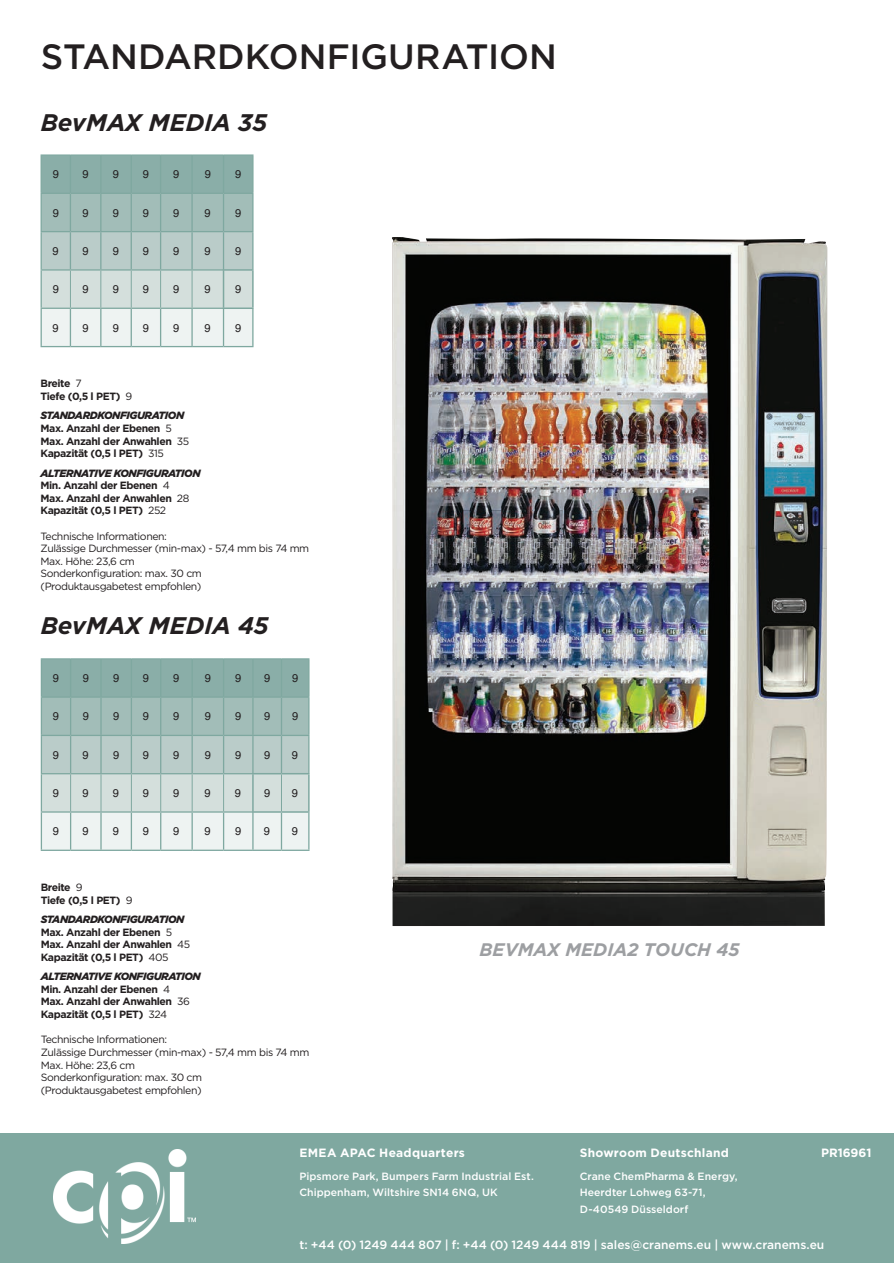
<style>
.page{position:relative;width:894px;height:1263px;background:#fff}
.page>*{position:absolute;margin:0;border:0;box-sizing:border-box;transform-origin:0 0}
.t1{font:500 35.1px "Gotham";letter-spacing:-.005em;color:#231f20}
.t2{font:italic 700 24px "Gotham";color:#231f20}
.t3{font:italic 700 18.15px "Gotham";color:#9d9fa2}
.t4{font:500 12px "Gotham";color:#fff}
.t5{font:700 12px "Gotham";letter-spacing:.02em;color:#fff}
.t6{font:700 12px "Gotham";color:#fff}
.t7{font:11.25px "Helvetica";color:#231f20}
.t8{font:700 10.5px "Gotham";letter-spacing:-.04em;color:#231f20}
.t9{font:10.5px "Gotham";letter-spacing:-.04em;color:#231f20}
.t10{font:500 10.5px/16.5px "Gotham";letter-spacing:.005em;color:#fff}
.t11{font:italic 900 10.5px "Gotham";letter-spacing:-.04em;color:#231f20}
.s1{font-weight:400}
</style>
<div class="page">
<div style="left:0;top:1133px;width:893px;height:130px;background:#7fa8a0"></div>
<hr style="left:41px;top:849px;width:30px;height:2px;background:#7fa8a0">
<hr style="left:71px;top:849px;width:30px;height:2px;background:#7fa8a0">
<hr style="left:101px;top:849px;width:30px;height:2px;background:#7fa8a0">
<hr style="left:131px;top:849px;width:30px;height:2px;background:#7fa8a0">
<hr style="left:161px;top:849px;width:31px;height:2px;background:#7fa8a0">
<hr style="left:192px;top:849px;width:31px;height:2px;background:#7fa8a0">
<hr style="left:223px;top:849px;width:30px;height:2px;background:#7fa8a0">
<hr style="left:253px;top:849px;width:28px;height:2px;background:#7fa8a0">
<hr style="left:281px;top:849px;width:28px;height:2px;background:#7fa8a0">
<svg style="left:41px;top:658px;width:268px;height:192px;background:#b6cbc7"></svg>
<hr style="left:40px;top:154px;width:30px;height:1px;background:#7fa8a0">
<hr style="left:40px;top:155px;width:2px;height:38px;background:#7fa8a0">
<hr style="left:40px;top:193px;width:30px;height:1px;background:#7fa8a0">
<hr style="left:40px;top:194px;width:2px;height:37px;background:#7fa8a0">
<hr style="left:40px;top:231px;width:30px;height:1px;background:#7fa8a0">
<hr style="left:40px;top:232px;width:2px;height:37px;background:#7fa8a0">
<hr style="left:40px;top:269px;width:30px;height:1px;background:#7fa8a0">
<hr style="left:40px;top:270px;width:2px;height:37px;background:#7fa8a0">
<hr style="left:40px;top:307px;width:30px;height:2px;background:#7fa8a0">
<hr style="left:40px;top:309px;width:2px;height:37px;background:#7fa8a0">
<hr style="left:40px;top:346px;width:30px;height:1px;background:#7fa8a0">
<svg style="left:41px;top:154px;width:212px;height:193px;background:#b7ccc8"></svg>
<hr style="left:160px;top:346px;width:32px;height:1px;background:#7fa8a0">
<hr style="left:192px;top:346px;width:31px;height:1px;background:#7fa8a0">
<hr style="left:223px;top:346px;width:30px;height:1px;background:#7fa8a0">
<hr style="left:223px;top:269px;width:30px;height:2px;background:#7fa8a0">
<hr style="left:223px;top:271px;width:1px;height:36px;background:#7fa8a0">
<hr style="left:252px;top:271px;width:1px;height:36px;background:#7fa8a0">
<hr style="left:223px;top:307px;width:30px;height:2px;background:#7fa8a0">
<img style="left:392px;top:237px;width:435px;height:689px">
<img style="left:53px;top:1149px;width:143px;height:94px">
<p class="t1" style="left:41px;top:36px;width:517px">STANDARDKONFIGURATION</p>
<p class="t2" style="left:41px;top:106px;width:228px">BevMAX MEDIA 35</p>
<p class="t7" style="left:53px;top:166px;width:8px">9</p>
<p class="t7" style="left:82px;top:166px;width:8px">9</p>
<p class="t7" style="left:113px;top:166px;width:8px">9</p>
<p class="t7" style="left:143px;top:166px;width:8px">9</p>
<p class="t7" style="left:173px;top:166px;width:8px">9</p>
<p class="t7" style="left:204px;top:166px;width:8px">9</p>
<p class="t7" style="left:235px;top:166px;width:8px">9</p>
<p class="t7" style="left:53px;top:204px;width:8px">9</p>
<p class="t7" style="left:82px;top:204px;width:8px">9</p>
<p class="t7" style="left:113px;top:204px;width:8px">9</p>
<p class="t7" style="left:143px;top:204px;width:8px">9</p>
<p class="t7" style="left:173px;top:204px;width:8px">9</p>
<p class="t7" style="left:204px;top:204px;width:8px">9</p>
<p class="t7" style="left:235px;top:204px;width:8px">9</p>
<p class="t7" style="left:53px;top:242px;width:8px">9</p>
<p class="t7" style="left:82px;top:242px;width:8px">9</p>
<p class="t7" style="left:113px;top:242px;width:8px">9</p>
<p class="t7" style="left:143px;top:242px;width:8px">9</p>
<p class="t7" style="left:173px;top:242px;width:8px">9</p>
<p class="t7" style="left:204px;top:242px;width:8px">9</p>
<p class="t7" style="left:235px;top:242px;width:8px">9</p>
<p class="t7" style="left:53px;top:281px;width:8px">9</p>
<p class="t7" style="left:82px;top:281px;width:8px">9</p>
<p class="t7" style="left:113px;top:281px;width:8px">9</p>
<p class="t7" style="left:143px;top:281px;width:8px">9</p>
<p class="t7" style="left:173px;top:281px;width:8px">9</p>
<p class="t7" style="left:204px;top:281px;width:8px">9</p>
<p class="t7" style="left:235px;top:281px;width:8px">9</p>
<p class="t7" style="left:53px;top:319px;width:8px">9</p>
<p class="t7" style="left:82px;top:319px;width:8px">9</p>
<p class="t7" style="left:113px;top:319px;width:8px">9</p>
<p class="t7" style="left:143px;top:319px;width:8px">9</p>
<p class="t7" style="left:173px;top:319px;width:8px">9</p>
<p class="t7" style="left:204px;top:319px;width:8px">9</p>
<p class="t7" style="left:235px;top:319px;width:8px">9</p>
<p class="t8" style="left:40px;top:377px;width:43px">Breite <span class="s1">7</span></p>
<p class="t8" style="left:40px;top:389px;width:93px">Tiefe (0,5 l PET) <span class="s1">9</span></p>
<p class="t11" style="left:40px;top:408px;width:145px">STANDARDKONFIGURATION</p>
<p class="t8" style="left:40px;top:421px;width:133px">Max. Anzahl der Ebenen <span class="s1">5</span></p>
<p class="t8" style="left:40px;top:434px;width:150px">Max. Anzahl der Anwahlen <span class="s1">35</span></p>
<p class="t8" style="left:40px;top:446px;width:125px">Kapazität (0,5 l PET) <span class="s1">315</span></p>
<p class="t11" style="left:40px;top:465px;width:161px">ALTERNATIVE KONFIGURATION</p>
<p class="t8" style="left:40px;top:478px;width:131px">Min. Anzahl der Ebenen <span class="s1">4</span></p>
<p class="t8" style="left:40px;top:491px;width:150px">Max. Anzahl der Anwahlen <span class="s1">28</span></p>
<p class="t8" style="left:40px;top:504px;width:127px">Kapazität (0,5 l PET) <span class="s1">252</span></p>
<p class="t9" style="left:40px;top:530px;width:128px">Technische Informationen:</p>
<p class="t9" style="left:40px;top:542px;width:270px">Zulässige Durchmesser (min-max) - 57,4 mm bis 74 mm</p>
<p class="t9" style="left:40px;top:555px;width:96px">Max. Höhe: 23,6 cm</p>
<p class="t9" style="left:40px;top:568px;width:163px">Sonderkonfiguration: max. 30 cm</p>
<p class="t9" style="left:40px;top:580px;width:162px">(Produktausgabetest empfohlen)</p>
<p class="t2" style="left:41px;top:610px;width:229px">BevMAX MEDIA 45</p>
<p class="t7" style="left:53px;top:669px;width:8px">9</p>
<p class="t7" style="left:83px;top:669px;width:8px">9</p>
<p class="t7" style="left:113px;top:669px;width:8px">9</p>
<p class="t7" style="left:143px;top:669px;width:8px">9</p>
<p class="t7" style="left:173px;top:669px;width:8px">9</p>
<p class="t7" style="left:205px;top:669px;width:8px">9</p>
<p class="t7" style="left:235px;top:669px;width:8px">9</p>
<p class="t7" style="left:264px;top:669px;width:8px">9</p>
<p class="t7" style="left:292px;top:669px;width:8px">9</p>
<p class="t7" style="left:53px;top:708px;width:8px">9</p>
<p class="t7" style="left:83px;top:708px;width:8px">9</p>
<p class="t7" style="left:113px;top:708px;width:8px">9</p>
<p class="t7" style="left:143px;top:708px;width:8px">9</p>
<p class="t7" style="left:173px;top:708px;width:8px">9</p>
<p class="t7" style="left:205px;top:708px;width:8px">9</p>
<p class="t7" style="left:235px;top:708px;width:8px">9</p>
<p class="t7" style="left:264px;top:708px;width:8px">9</p>
<p class="t7" style="left:292px;top:708px;width:8px">9</p>
<p class="t7" style="left:53px;top:746px;width:8px">9</p>
<p class="t7" style="left:83px;top:746px;width:8px">9</p>
<p class="t7" style="left:113px;top:746px;width:8px">9</p>
<p class="t7" style="left:143px;top:746px;width:8px">9</p>
<p class="t7" style="left:173px;top:746px;width:8px">9</p>
<p class="t7" style="left:205px;top:746px;width:8px">9</p>
<p class="t7" style="left:235px;top:746px;width:8px">9</p>
<p class="t7" style="left:264px;top:746px;width:8px">9</p>
<p class="t7" style="left:292px;top:746px;width:8px">9</p>
<p class="t7" style="left:53px;top:784px;width:8px">9</p>
<p class="t7" style="left:83px;top:784px;width:8px">9</p>
<p class="t7" style="left:113px;top:784px;width:8px">9</p>
<p class="t7" style="left:143px;top:784px;width:8px">9</p>
<p class="t7" style="left:173px;top:784px;width:8px">9</p>
<p class="t7" style="left:204px;top:784px;width:8px">9</p>
<p class="t7" style="left:235px;top:784px;width:8px">9</p>
<p class="t7" style="left:264px;top:784px;width:8px">9</p>
<p class="t7" style="left:292px;top:784px;width:8px">9</p>
<p class="t7" style="left:53px;top:822px;width:8px">9</p>
<p class="t7" style="left:83px;top:822px;width:8px">9</p>
<p class="t7" style="left:113px;top:822px;width:8px">9</p>
<p class="t7" style="left:143px;top:822px;width:8px">9</p>
<p class="t7" style="left:173px;top:822px;width:8px">9</p>
<p class="t7" style="left:204px;top:822px;width:8px">9</p>
<p class="t7" style="left:235px;top:822px;width:8px">9</p>
<p class="t7" style="left:264px;top:822px;width:8px">9</p>
<p class="t7" style="left:292px;top:822px;width:8px">9</p>
<p class="t8" style="left:41px;top:880px;width:43px">Breite <span class="s1">9</span></p>
<p class="t8" style="left:41px;top:893px;width:93px">Tiefe (0,5 l PET) <span class="s1">9</span></p>
<p class="t11" style="left:41px;top:912px;width:145px">STANDARDKONFIGURATION</p>
<p class="t8" style="left:41px;top:925px;width:133px">Max. Anzahl der Ebenen <span class="s1">5</span></p>
<p class="t8" style="left:41px;top:937px;width:151px">Max. Anzahl der Anwahlen <span class="s1">45</span></p>
<p class="t8" style="left:41px;top:950px;width:129px">Kapazität (0,5 l PET) <span class="s1">405</span></p>
<p class="t11" style="left:41px;top:969px;width:161px">ALTERNATIVE KONFIGURATION</p>
<p class="t8" style="left:41px;top:982px;width:131px">Min. Anzahl der Ebenen <span class="s1">4</span></p>
<p class="t8" style="left:41px;top:994px;width:151px">Max. Anzahl der Anwahlen <span class="s1">36</span></p>
<p class="t8" style="left:41px;top:1007px;width:128px">Kapazität (0,5 l PET) <span class="s1">324</span></p>
<p class="t9" style="left:41px;top:1033px;width:128px">Technische Informationen:</p>
<p class="t9" style="left:41px;top:1046px;width:270px">Zulässige Durchmesser (min-max) - 57,4 mm bis 74 mm</p>
<p class="t9" style="left:41px;top:1059px;width:96px">Max. Höhe: 23,6 cm</p>
<p class="t9" style="left:41px;top:1071px;width:163px">Sonderkonfiguration: max. 30 cm</p>
<p class="t9" style="left:41px;top:1084px;width:162px">(Produktausgabetest empfohlen)</p>
<p class="t3" style="left:479px;top:937px;width:261px">BEVMAX MEDIA2 TOUCH 45</p>
<p class="t5" style="left:299px;top:1144px;width:167px">EMEA APAC Headquarters</p>
<p class="t10" style="left:299px;top:1167px;width:236px">Pipsmore Park, Bumpers Farm Industrial Est.<br>Chippenham, Wiltshire SN14 6NQ, UK</p>
<p class="t5" style="left:579px;top:1144px;width:151px">Showroom Deutschland</p>
<p class="t6" style="left:820px;top:1144px;width:52px">PR16961</p>
<p class="t10" style="left:579px;top:1167px;width:159px">Crane ChemPharma &amp; Energy,</p>
<p class="t10" style="left:579px;top:1184px;width:127px">Heerdter Lohweg 63-71,</p>
<p class="t10" style="left:579px;top:1200px;width:110px">D-40549 Düsseldorf</p>
<p class="t4" style="left:299px;top:1238px;width:526px">t: +44 (0) 1249 444 807 | f: +44 (0) 1249 444 819 | sales@cranems.eu | www.cranems.eu</p>
</div>
